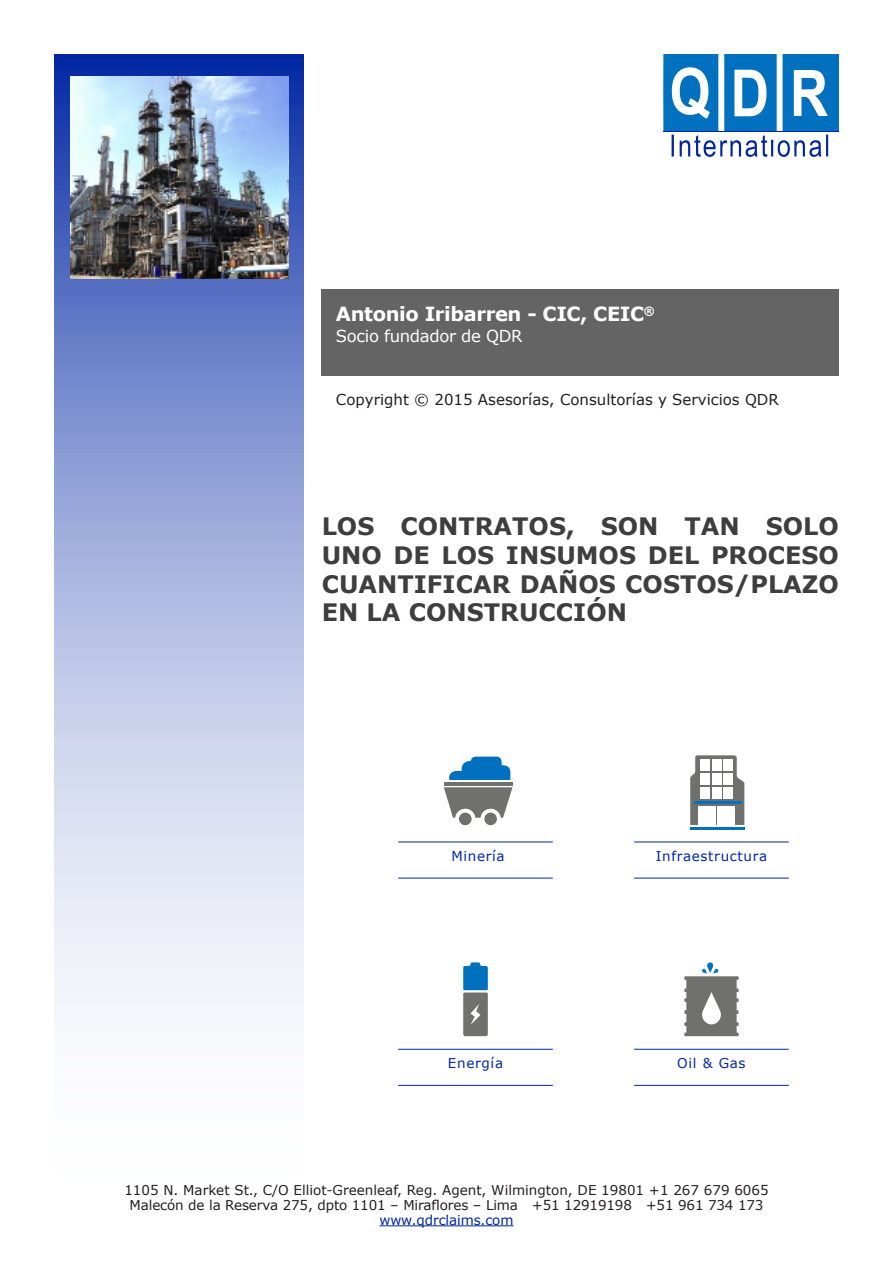
<style>
.page{position:relative;width:893px;height:1263px;background:#fff}
.page>*{position:absolute;margin:0;border:0;box-sizing:border-box;transform-origin:0 0}
.t1{font:700 24px/28.8px "MS Reference Sans Serif";color:#3e3e3f;text-align:justify}
.t2{font:700 19.5px "MS Reference Sans Serif";letter-spacing:-.02em;color:#fff}
.t3{font:16.5px "MS Reference Sans Serif";letter-spacing:-.02em;color:#fff}
.t4{font:15px "MS Reference Sans Serif";color:#231f20}
.t5{font:13.5px "MS Reference Sans Serif";letter-spacing:-.01em;color:#231f20}
.Header_H1{font:13.5px "MS Reference Sans Serif";letter-spacing:.05em;color:#0026a3}
.Header_H1-2{font:13.5px "MS Reference Sans Serif";letter-spacing:-.01em;color:#0026a3}
</style>
<div class="page">
<svg style="left:54px;top:54px;width:250px;height:956px;background:#a9b6e0"></svg>
<hr style="left:444px;top:782px;width:68px;height:3px;background:#70706e">
<svg style="left:444px;top:787px;width:68px;height:39px"></svg>
<svg style="left:449px;top:756px;width:61px;height:24px"></svg>
<hr style="left:634px;top:841px;width:155px;height:1px;background:#0026a3">
<hr style="left:398px;top:1049px;width:155px;height:1px;background:#0026a3">
<hr style="left:634px;top:1049px;width:155px;height:1px;background:#0026a3">
<hr style="left:398px;top:841px;width:155px;height:1px;background:#0026a3">
<hr style="left:634px;top:878px;width:155px;height:1px;background:#0026a3">
<hr style="left:398px;top:1085px;width:155px;height:1px;background:#0026a3">
<hr style="left:634px;top:1085px;width:155px;height:1px;background:#0026a3">
<hr style="left:398px;top:878px;width:155px;height:1px;background:#0026a3">
<svg style="left:690px;top:755px;width:54px;height:70px"></svg>
<hr style="left:694px;top:802px;width:48px;height:2px;background:#0070bf">
<hr style="left:690px;top:827px;width:54px;height:2px;background:#0070bf">
<div style="left:700px;top:759px;width:10px;height:12px;background:#fff"></div>
<div style="left:712px;top:759px;width:10px;height:12px;background:#fff"></div>
<div style="left:723px;top:759px;width:10px;height:12px;background:#fff"></div>
<div style="left:700px;top:773px;width:10px;height:11px;background:#fff"></div>
<div style="left:712px;top:773px;width:10px;height:11px;background:#fff"></div>
<div style="left:723px;top:773px;width:10px;height:11px;background:#fff"></div>
<div style="left:700px;top:787px;width:10px;height:11px;background:#fff"></div>
<div style="left:712px;top:787px;width:10px;height:11px;background:#fff"></div>
<div style="left:723px;top:787px;width:10px;height:11px;background:#fff"></div>
<div style="left:698px;top:806px;width:18px;height:19px;background:#fff"></div>
<div style="left:718px;top:806px;width:17px;height:19px;background:#fff"></div>
<svg style="left:463px;top:962px;width:25px;height:74px;background:#5a809a"></svg>
<svg style="left:684px;top:962px;width:54px;height:74px"></svg>
<div style="left:322px;top:289px;width:517px;height:87px;background:#646464"></div>
<svg style="left:663px;top:54px;width:176px;height:103px"></svg>
<img style="left:70px;top:77px;width:218px;height:202px">
<hr style="left:379px;top:1225px;width:134px;height:1px;background:#0026a3">
<p class="t2" style="left:336px;top:301px;width:320px">Antonio Iribarren - CIC, CEIC<sup>®</sup></p>
<p class="t3" style="left:336px;top:325px;width:188px">Socio fundador de QDR</p>
<p class="t4" style="left:336px;top:390px;width:444px">Copyright © 2015 Asesorías, Consultorías y Servicios QDR</p>
<p class="t1" style="left:322px;top:511px;width:519px">LOS CONTRATOS, SON TAN SOLO UNO DE LOS INSUMOS DEL PROCESO CUANTIFICAR DAÑOS COSTOS/PLAZO EN LA CONSTRUCCIÓN</p>
<p class="Header_H1" style="left:451px;top:848px;width:55px">Minería</p>
<p class="Header_H1" style="left:656px;top:848px;width:113px">Infraestructura</p>
<p class="Header_H1" style="left:448px;top:1055px;width:57px">Energía</p>
<p class="Header_H1" style="left:677px;top:1055px;width:70px">Oil &amp; Gas</p>
<p class="t5" style="left:124px;top:1181px;width:646px">1105 N. Market St., C/O Elliot-Greenleaf, Reg. Agent, Wilmington, DE 19801 +1 267 679 6065</p>
<p class="t5" style="left:130px;top:1196px;width:635px">Malecón de la Reserva 275, dpto 1101 – Miraflores – Lima +51 12919198 +51 961 734 173</p>
<p class="Header_H1-2" style="left:379px;top:1211px;width:136px">www.qdrclaims.com</p>
</div>
